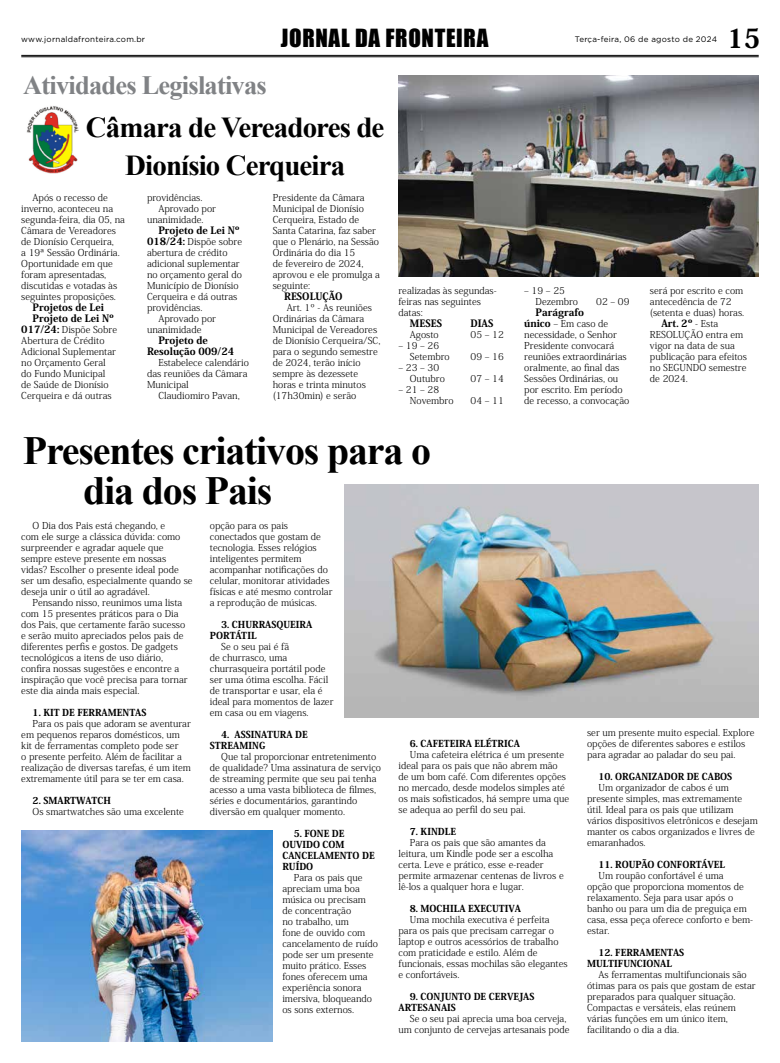
<style>
.page{position:relative;width:780px;height:1063px;background:#fff}
.page>*{position:absolute;margin:0;border:0;box-sizing:border-box;transform-origin:0 0}
.t1{font:700 40px/40px "Times New Roman";letter-spacing:-.03em;color:#000}
.t2{font:700 28.9px/37.3px "Times New Roman";letter-spacing:-.03em;color:#000;text-align:center}
.t3{font:700 26.4px "Times New Roman";letter-spacing:-.03em;color:#808285}
.t4{font:800 26.3px "Koz Min Pro";color:#000}
.t5{font:23px "Impact";letter-spacing:.03em;color:#000}
.t6{font:800 10px/11px "Koz Min Pro";color:#000}
.t7{font:300 9.5px/11px "Koz Min Pro";color:#000}
.t8{font:800 9.5px/11px "Koz Min Pro";color:#000}
.t9{font:8px "Gotham";letter-spacing:.03em;color:#000}
.s1{font-weight:800;font-size:10px}
.s2{font-weight:300;font-size:9.5px}
</style>
<div class="page">
<hr style="left:21px;top:55px;width:737px;height:1px;background:#000">
<hr style="left:21px;top:56px;width:737px;height:1px;background:#000">
<img style="left:26px;top:106px;width:52px;height:67px">
<img style="left:398px;top:76px;width:360px;height:200px">
<img style="left:344px;top:485px;width:414px;height:233px">
<img style="left:21px;top:830px;width:252px;height:212px">
<p class="t9" style="left:21px;top:34px;width:125px">www.jornaldafronteira.com.br</p>
<h3 class="t5" style="left:281px;top:21px;width:209px">JORNAL DA FRONTEIRA</h3>
<p class="t9" style="left:575px;top:34px;width:144px">Terça-feira, 06 de agosto de 2024</p>
<h3 class="t4" style="left:727px;top:18px;width:35px">15</h3>
<h3 class="t3" style="left:23px;top:66px;width:245px">Atividades Legislativas</h3>
<h2 class="t2" style="left:86px;top:108px;width:300px">Câmara de Vereadores de<br>Dionísio Cerqueira</h2>
<p class="t7" style="left:21px;top:192px;width:105px;text-indent:11px">Após o recesso de inverno, aconteceu na segunda-feira, dia 05, na<br>Câmara de Vereadores de Dionísio Cerqueira,<br>a 19ª Sessão Ordinária.<br>Oportunidade em que foram apresentadas, discutidas e votadas às seguintes proposições.</p>
<p class="t6" style="left:33px;top:302px;width:83px">Projetos de Lei<br>Projeto de Lei Nº</p>
<p class="t7" style="left:21px;top:324px;width:97px"><span class="s1">017/24:</span> Dispõe Sobre<br>Abertura de Crédito<br>Adicional Suplementar no Orçamento Geral do Fundo Municipal de Saúde de Dionísio<br>Cerqueira e dá outras</p>
<p class="t7" style="left:147px;top:192px;width:57px">providências.</p>
<p class="t7" style="left:158px;top:203px;width:59px">Aprovado por</p>
<p class="t7" style="left:147px;top:214px;width:58px">unanimidade.</p>
<p class="t6" style="left:158px;top:225px;width:83px">Projeto de Lei Nº</p>
<p class="t7" style="left:147px;top:236px;width:97px"><span class="s1">018/24:</span> Dispõe sobre</p>
<p class="t7" style="left:147px;top:247px;width:82px">abertura de crédito</p>
<p class="t7" style="left:147px;top:258px;width:94px">adicional suplementar</p>
<p class="t7" style="left:147px;top:269px;width:97px">no orçamento geral do</p>
<p class="t7" style="left:147px;top:280px;width:93px">Município de Dionísio</p>
<p class="t7" style="left:147px;top:291px;width:92px">Cerqueira e dá outras</p>
<p class="t7" style="left:147px;top:302px;width:57px">providências.</p>
<p class="t7" style="left:158px;top:313px;width:59px">Aprovado por</p>
<p class="t7" style="left:147px;top:324px;width:56px">unanimidade</p>
<p class="t6" style="left:147px;top:335px;width:89px;text-indent:11px">Projeto de<br>Resolução 009/24</p>
<p class="t7" style="left:147px;top:357px;width:103px;text-indent:11px">Estabelece calendário das reuniões da Câmara<br>Municipal</p>
<p class="t7" style="left:158px;top:390px;width:83px">Claudiomiro Pavan,</p>
<p class="t7" style="left:273px;top:192px;width:109px">Presidente da Câmara<br>Municipal de Dionísio<br>Cerqueira, Estado de<br>Santa Catarina, faz saber que o Plenário, na Sessão<br>Ordinária do dia 15<br>de fevereiro de 2024, aprovou e ele promulga a seguinte:</p>
<p class="t6" style="left:284px;top:291px;width:60px">RESOLUÇÃO</p>
<p class="t7" style="left:273px;top:302px;width:109px;text-indent:14px">Art. 1º - As reuniões<br>Ordinárias da Câmara<br>Municipal de Vereadores de Dionísio Cerqueira/SC, para o segundo semestre de 2024, terão início sempre às dezessete horas e trinta minutos (17h30min) e serão</p>
<p class="t7" style="left:398px;top:285px;width:100px">realizadas às segundas&shy;feiras nas seguintes datas:</p>
<p class="t6" style="left:410px;top:318px;width:34px">MESES</p>
<p class="t6" style="left:470px;top:318px;width:25px">DIAS</p>
<p class="t7" style="left:410px;top:329px;width:30px">Agosto</p>
<p class="t7" style="left:470px;top:329px;width:35px">05 – 12</p>
<p class="t7" style="left:410px;top:340px;width:41px;text-indent:-11px">– 19 – 26<br>Setembro</p>
<p class="t7" style="left:470px;top:351px;width:35px">09 – 16</p>
<p class="t7" style="left:410px;top:362px;width:37px;text-indent:-11px">– 23 – 30<br>Outubro</p>
<p class="t7" style="left:470px;top:373px;width:35px">07 – 14</p>
<p class="t7" style="left:410px;top:384px;width:45px;text-indent:-11px">– 21 – 28<br>Novembro</p>
<p class="t7" style="left:470px;top:395px;width:35px">04 – 11</p>
<p class="t7" style="left:535px;top:285px;width:44px;text-indent:-11px">– 19 – 25<br>Dezembro</p>
<p class="t7" style="left:596px;top:296px;width:35px">02 – 09</p>
<p class="t6" style="left:535px;top:307px;width:50px">Parágrafo</p>
<p class="t7" style="left:524px;top:318px;width:107px"><span class="s1">único</span> – Em caso de necessidade, o Senhor<br>Presidente convocará reuniões extraordinárias oralmente, ao final das<br>Sessões Ordinárias, ou por escrito. Em período de recesso, a convocação</p>
<p class="t7" style="left:650px;top:285px;width:96px">será por escrito e com antecedência de 72 (setenta e duas) horas.</p>
<p class="t6" style="left:661px;top:318px;width:58px">Art. 2º <span class="s2">- Esta</span></p>
<p class="t7" style="left:650px;top:329px;width:98px">RESOLUÇÃO entra em vigor na data de sua publicação para efeitos no SEGUNDO semestre de 2024.</p>
<h1 class="t1" style="left:83px;top:430px;width:349px;text-indent:-60px">Presentes criativos para o dia dos Pais</h1>
<p class="t7" style="left:21px;top:520px;width:173px;text-indent:11px">O Dia dos Pais está chegando, e<br>com ele surge a clássica dúvida: como surpreender e agradar aquele que sempre esteve presente em nossas vidas? Escolher o presente ideal pode ser um desafio, especialmente quando se deseja unir o útil ao agradável.</p>
<p class="t7" style="left:21px;top:597px;width:168px;text-indent:11px">Pensando nisso, reunimos uma lista com 15 presentes práticos para o Dia dos Pais, que certamente farão sucesso e serão muito apreciados pelos pais de diferentes perfis e gostos. De gadgets tecnológicos a itens de uso diário, confira nossas sugestões e encontre a inspiração que você precisa para tornar este dia ainda mais especial.</p>
<p class="t8" style="left:33px;top:706px;width:115px">1. KIT DE FERRAMENTAS</p>
<p class="t7" style="left:21px;top:718px;width:171px;text-indent:11px">Para os pais que adoram se aventurar em pequenos reparos domésticos, um kit de ferramentas completo pode ser<br>o presente perfeito. Além de facilitar a realização de diversas tarefas, é um item extremamente útil para se ter em casa.</p>
<p class="t8" style="left:33px;top:794px;width:79px">2. SMARTWATCH</p>
<p class="t7" style="left:33px;top:806px;width:153px">Os smartwatches são uma excelente</p>
<p class="t7" style="left:210px;top:520px;width:124px">opção para os pais conectados que gostam de tecnologia. Esses relógios inteligentes permitem acompanhar notificações do celular, monitorar atividades físicas e até mesmo controlar a reprodução de músicas.</p>
<p class="t8" style="left:210px;top:618px;width:104px;text-indent:11px">3. CHURRASQUEIRA<br>PORTÁTIL</p>
<p class="t7" style="left:210px;top:641px;width:125px;text-indent:11px">Se o seu pai é fã<br>de churrasco, uma churrasqueira portátil pode ser uma ótima escolha. Fácil de transportar e usar, ela é ideal para momentos de lazer em casa ou em viagens.</p>
<p class="t8" style="left:210px;top:728px;width:99px;text-indent:11px">4. ASSINATURA DE<br>STREAMING</p>
<p class="t7" style="left:210px;top:751px;width:173px;text-indent:11px">Que tal proporcionar entretenimento de qualidade? Uma assinatura de serviço de streaming permite que seu pai tenha acesso a uma vasta biblioteca de filmes, séries e documentários, garantindo diversão em qualquer momento.</p>
<p class="t8" style="left:282px;top:827px;width:94px;text-indent:11px">5. FONE DE<br>OUVIDO COM<br>CANCELAMENTO DE<br>RUÍDO</p>
<p class="t7" style="left:282px;top:872px;width:97px;text-indent:11px">Para os pais que apreciam uma boa música ou precisam de concentração<br>no trabalho, um<br>fone de ouvido com cancelamento de ruído pode ser um presente muito prático. Esses fones oferecem uma experiência sonora imersiva, bloqueando os sons externos.</p>
<p class="t8" style="left:410px;top:737px;width:112px">6. CAFETEIRA ELÉTRICA</p>
<p class="t7" style="left:398px;top:749px;width:172px;text-indent:11px">Uma cafeteira elétrica é um presente ideal para os pais que não abrem mão de um bom café. Com diferentes opções no mercado, desde modelos simples até os mais sofisticados, há sempre uma que se adequa ao perfil do seu pai.</p>
<p class="t8" style="left:410px;top:825px;width:48px">7. KINDLE</p>
<p class="t7" style="left:398px;top:837px;width:167px;text-indent:11px">Para os pais que são amantes da leitura, um Kindle pode ser a escolha certa. Leve e prático, esse e-reader permite armazenar centenas de livros e lê-los a qualquer hora e lugar.</p>
<p class="t8" style="left:410px;top:902px;width:113px">8. MOCHILA EXECUTIVA</p>
<p class="t7" style="left:398px;top:914px;width:171px;text-indent:11px">Uma mochila executiva é perfeita para os pais que precisam carregar o laptop e outros acessórios de trabalho com praticidade e estilo. Além de funcionais, essas mochilas são elegantes e confortáveis.</p>
<p class="t8" style="left:398px;top:990px;width:137px;text-indent:11px">9. CONJUNTO DE CERVEJAS<br>ARTESANAIS</p>
<p class="t7" style="left:398px;top:1013px;width:172px;text-indent:11px">Se o seu pai aprecia uma boa cerveja, um conjunto de cervejas artesanais pode</p>
<p class="t7" style="left:587px;top:727px;width:169px">ser um presente muito especial. Explore opções de diferentes sabores e estilos para agradar ao paladar do seu pai.</p>
<p class="t8" style="left:598px;top:771px;width:135px">10. ORGANIZADOR DE CABOS</p>
<p class="t7" style="left:587px;top:782px;width:172px;text-indent:11px">Um organizador de cabos é um presente simples, mas extremamente útil. Ideal para os pais que utilizam vários dispositivos eletrônicos e desejam manter os cabos organizados e livres de emaranhados.</p>
<p class="t8" style="left:598px;top:859px;width:128px">11. ROUPÃO CONFORTÁVEL</p>
<p class="t7" style="left:587px;top:870px;width:167px;text-indent:11px">Um roupão confortável é uma<br>opção que proporciona momentos de relaxamento. Seja para usar após o banho ou para um dia de preguiça em casa, essa peça oferece conforto e bem&shy;estar.</p>
<p class="t8" style="left:587px;top:947px;width:99px;text-indent:11px">12. FERRAMENTAS<br>MULTIFUNCIONAL</p>
<p class="t7" style="left:587px;top:969px;width:170px;text-indent:11px">As ferramentas multifuncionais são ótimas para os pais que gostam de estar preparados para qualquer situação.<br>Compactas e versáteis, elas reúnem várias funções em um único item, facilitando o dia a dia.</p>
</div>
